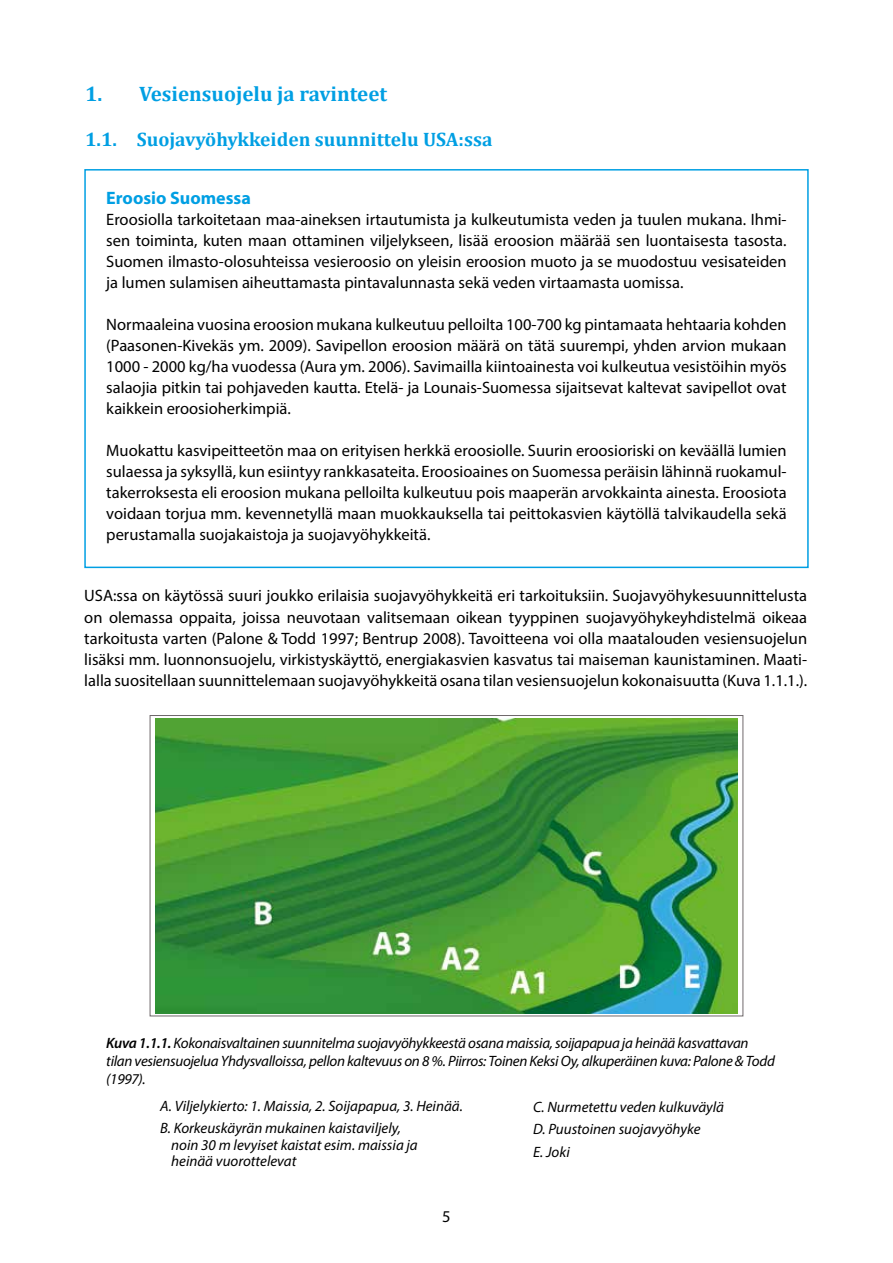
<style>
.page{position:relative;width:893px;height:1263px;background:#fff}
.page>*{position:absolute;margin:0;border:0;box-sizing:border-box;transform-origin:0 0}
.t1{font:700 21px "Cambria";color:#009fe3}
.t2{font:700 19.5px "Cambria";color:#009fe3}
.t3{font:700 18px "Myriad Pro";color:#009fe3}
.t4{font:16.5px/21px "Myriad Pro";color:#000;text-align:justify}
.t5{font:italic 15px/22.5px "Myriad Pro";letter-spacing:-.015em;color:#000}
.s1{font-weight:600}
</style>
<div class="page">
<div style="left:84px;top:169px;width:725px;height:399px;border:2px solid #009fe3"></div>
<img style="left:155px;top:718px;width:583px;height:295px">
<p class="t1" style="left:85px;top:79px;width:304px">1. Vesiensuojelu ja ravinteet</p>
<p class="t2" style="left:85px;top:125px;width:409px">1.1. Suojavyöhykkeiden suunnittelu USA:ssa</p>
<p class="t3" style="left:106px;top:186px;width:146px">Eroosio Suomessa</p>
<p class="t4" style="left:106px;top:208px;width:682px">Eroosiolla tarkoitetaan maa-aineksen irtautumista ja kulkeutumista veden ja tuulen mukana. Ihmi&shy;sen toiminta, kuten maan ottaminen viljelykseen, lisää eroosion määrää sen luontaisesta tasosta.<br>Suomen ilmasto-olosuhteissa vesieroosio on yleisin eroosion muoto ja se muodostuu vesisateiden ja lumen sulamisen aiheuttamasta pintavalunnasta sekä veden virtaamasta uomissa.</p>
<p class="t4" style="left:106px;top:313px;width:682px">Normaaleina vuosina eroosion mukana kulkeutuu pelloilta 100-700 kg pintamaata hehtaaria kohden (Paasonen-Kivekäs ym. 2009). Savipellon eroosion määrä on tätä suurempi, yhden arvion mukaan 1000 - 2000 kg/ha vuodessa (Aura ym. 2006). Savimailla kiintoainesta voi kulkeutua vesistöihin myös salaojia pitkin tai pohjaveden kautta. Etelä- ja Lounais-Suomessa sijaitsevat kaltevat savipellot ovat kaikkein eroosioherkimpiä.</p>
<p class="t4" style="left:106px;top:439px;width:682px">Muokattu kasvipeitteetön maa on erityisen herkkä eroosiolle. Suurin eroosioriski on keväällä lumien sulaessa ja syksyllä, kun esiintyy rankkasateita. Eroosioaines on Suomessa peräisin lähinnä ruokamul&shy;takerroksesta eli eroosion mukana pelloilta kulkeutuu pois maaperän arvokkainta ainesta. Eroosiota voidaan torjua mm. kevennetyllä maan muokkauksella tai peittokasvien käytöllä talvikaudella sekä perustamalla suojakaistoja ja suojavyöhykkeitä.</p>
<p class="t4" style="left:84px;top:585px;width:724px">USA:ssa on käytössä suuri joukko erilaisia suojavyöhykkeitä eri tarkoituksiin. Suojavyöhykesuunnittelusta on olemassa oppaita, joissa neuvotaan valitsemaan oikean tyyppinen suojavyöhykeyhdistelmä oikeaa tarkoitusta varten (Palone &amp; Todd 1997; Bentrup 2008). Tavoitteena voi olla maatalouden vesiensuojelun lisäksi mm. luonnonsuojelu, virkistyskäyttö, energiakasvien kasvatus tai maiseman kaunistaminen. Maati&shy;lalla suositellaan suunnittelemaan suojavyöhykkeitä osana tilan vesiensuojelun kokonaisuutta (Kuva 1.1.1.).</p>
<p class="t5" style="left:106px;top:1034px;width:670px;line-height:18px"><span class="s1">Kuva 1.1.1.</span> Kokonaisvaltainen suunnitelma suojavyöhykkeestä osana maissia, soijapapua ja heinää kasvattavan tilan vesiensuojelua Yhdysvalloissa, pellon kaltevuus on 8 %. Piirros: Toinen Keksi Oy, alkuperäinen kuva: Palone &amp; Todd (1997).</p>
<p class="t5" style="left:160px;top:1094px;width:304px">A. Viljelykierto: 1. Maissia, 2. Soijapapua, 3. Heinää.<br>B. Korkeuskäyrän mukainen kaistaviljely,</p>
<p class="t5" style="left:171px;top:1136px;width:248px;line-height:16.5px">noin 30 m levyiset kaistat esim. maissia ja heinää vuorottelevat</p>
<p class="t5" style="left:533px;top:1095px;width:192px">C. Nurmetettu veden kulkuväylä<br>D. Puustoinen suojavyöhyke<br>E. Joki</p>
<p class="t4" style="left:442px;top:1205px;width:10px">5</p>
</div>
